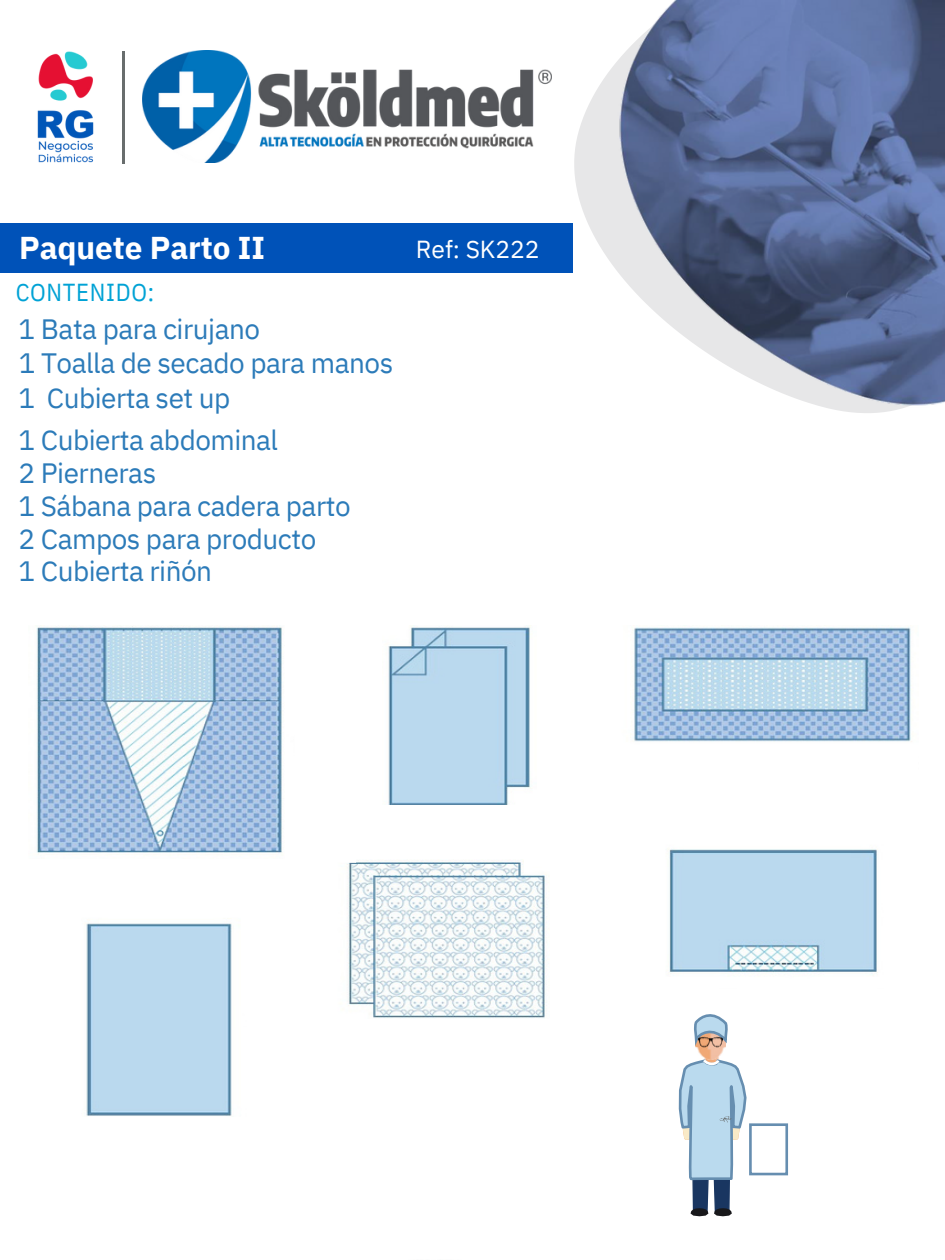
<style>
.page{position:relative;width:945px;height:1260px;background:#fff}
.page>*{position:absolute;margin:0;border:0;box-sizing:border-box;transform-origin:0 0}
.t1{font:700 31.5px "IBM Plex Sans";letter-spacing:-.005em;color:#fff}
.t2{font:28px "IBM Plex Sans";letter-spacing:-.02em;color:#2c7bb9}
.t3{font:24.68px "IBM Plex Sans";letter-spacing:-.005em;color:#fff}
.t4{font:24.5px "IBM Plex Sans Cond";letter-spacing:.03em;color:#00a2d5}
</style>
<div class="page">
<div style="left:0;top:223px;width:573px;height:50px;background:#0052b8"></div>
<svg style="left:574px;top:73px;width:34px;height:185px;fill:#e7e7e8"></svg>
<img style="left:608px;top:1px;width:337px;height:412px">
<img style="left:36px;top:626px;width:876px;height:490px">
<div style="left:294px;top:620px;width:62px;height:243px;background:#fff"></div>
<div style="left:537px;top:594px;width:70px;height:251px;background:#fff"></div>
<div style="left:247px;top:909px;width:58px;height:251px;background:#fff"></div>
<div style="left:550px;top:844px;width:71px;height:251px;background:#fff"></div>
<div style="left:884px;top:812px;width:58px;height:251px;background:#fff"></div>
<div style="left:598px;top:748px;width:319px;height:57px;background:#fff"></div>
<div style="left:340px;top:805px;width:245px;height:43px;background:#fff"></div>
<div style="left:29px;top:859px;width:295px;height:43px;background:#fff"></div>
<div style="left:340px;top:1019px;width:227px;height:239px;background:#fff"></div>
<div style="left:636px;top:989px;width:280px;height:271px;background:#fff"></div>
<svg style="left:678px;top:1014px;width:69px;height:202px"></svg>
<img style="left:698px;top:1036px;width:25px;height:12px">
<div style="left:749px;top:1123px;width:39px;height:52px;border:3px solid #668eb0"></div>
<img style="left:143px;top:50px;width:408px;height:113px">
<img style="left:37px;top:51px;width:88px;height:113px">
<hr style="left:122px;top:51px;width:2px;height:113px;background:#686d6d">
<p class="t1" style="left:19px;top:226px;width:247px">Paquete Parto II</p>
<p class="t3" style="left:416px;top:233px;width:125px">Ref: SK222</p>
<p class="t4" style="left:16px;top:276px;width:140px">CONTENIDO:</p>
<p class="t2" style="left:19px;top:310px;width:243px">1 Bata para cirujano</p>
<p class="t2" style="left:19px;top:345px;width:376px">1 Toalla de secado para manos</p>
<p class="t2" style="left:19px;top:379px;width:213px">1 Cubierta set up</p>
<p class="t2" style="left:19px;top:421px;width:261px">1 Cubierta abdominal</p>
<p class="t2" style="left:19px;top:454px;width:139px">2 Pierneras</p>
<p class="t2" style="left:19px;top:487px;width:334px">1 Sábana para cadera parto</p>
<p class="t2" style="left:19px;top:520px;width:299px">2 Campos para producto</p>
<p class="t2" style="left:19px;top:553px;width:195px">1 Cubierta riñón</p>
</div>
